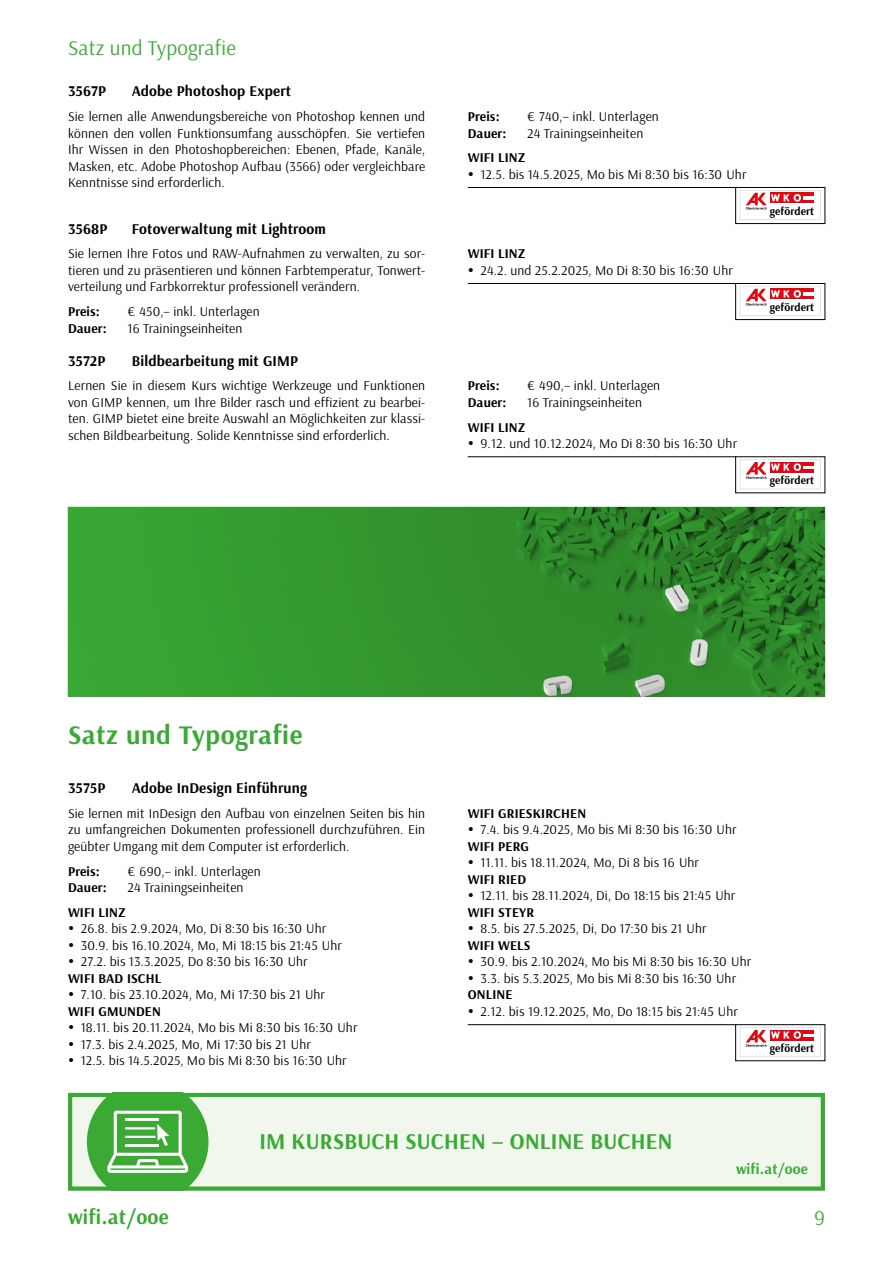
<style>
.page{position:relative;width:893px;height:1263px;background:#fff}
.page>*{position:absolute;margin:0;border:0;box-sizing:border-box;transform-origin:0 0}
.t1{font:700 27px "Arsenal Two";letter-spacing:.02em;color:#3aaa35}
.t2{font:700 22.5px "Arsenal";letter-spacing:.01em;color:#3aaa35}
.t3{font:21px "Arsenal Two";letter-spacing:.01em;color:#3aaa35}
.t4{font:700 21px "Arsenal Two";letter-spacing:.01em;color:#3aaa35}
.t5{font:700 15px "Arsenal Two";letter-spacing:.01em;color:#000}
.t6{font:700 15px "Arsenal";letter-spacing:.01em;color:#3aaa35}
.t7{font:13.5px/16.5px "Arsenal Two";letter-spacing:.01em;color:#000;text-align:justify}
.t8{font:700 13.5px "Arsenal Two";letter-spacing:.01em;color:#000}
.t9{font:700 11.25px "Arsenal";letter-spacing:.01em;color:#000}
</style>
<div class="page">
<div style="left:735px;top:187px;width:90px;height:37px;border:1px solid #000"></div>
<hr style="left:468px;top:187px;width:357px;height:1px;background:#000">
<div style="left:740px;top:190px;width:81px;height:30px;border:1px solid #e3e3e3"></div>
<svg style="left:746px;top:193px;width:68px;height:17px"></svg>
<div style="left:735px;top:283px;width:90px;height:37px;border:1px solid #000"></div>
<hr style="left:468px;top:283px;width:357px;height:1px;background:#000">
<div style="left:740px;top:286px;width:81px;height:30px;border:1px solid #e3e3e3"></div>
<svg style="left:746px;top:289px;width:68px;height:17px"></svg>
<hr style="left:468px;top:456px;width:357px;height:1px;background:#000">
<div style="left:740px;top:459px;width:81px;height:30px;border:1px solid #e3e3e3"></div>
<svg style="left:746px;top:462px;width:68px;height:17px"></svg>
<hr style="left:468px;top:1024px;width:357px;height:1px;background:#000">
<div style="left:740px;top:1027px;width:81px;height:30px;border:1px solid #e3e3e3"></div>
<svg style="left:746px;top:1030px;width:68px;height:17px"></svg>
<div style="left:68px;top:1093px;width:757px;height:98px;background:#f1f7ed"></div>
<svg style="left:87px;top:1098px;width:122px;height:88px;background:#68bd64"></svg>
<hr style="left:125px;top:1119px;width:34px;height:2px;background:#fff">
<hr style="left:125px;top:1127px;width:30px;height:2px;background:#fff">
<hr style="left:125px;top:1144px;width:34px;height:2px;background:#fff">
<hr style="left:125px;top:1136px;width:30px;height:2px;background:#fff">
<div style="left:68px;top:1093px;width:757px;height:98px;border:4px solid #3aaa35"></div>
<img style="left:71px;top:507px;width:754px;height:189px">
<h3 class="t3" style="left:68px;top:35px;width:169px">Satz und Typografie</h3>
<p class="t5" style="left:68px;top:82px;width:40px">3567P</p>
<p class="t5" style="left:132px;top:82px;width:161px">Adobe Photoshop Expert</p>
<p class="t7" style="left:68px;top:108px;width:359px">Sie lernen alle Anwendungsbereiche von Photoshop kennen und können den vollen Funktionsumfang ausschöpfen. Sie vertiefen Ihr Wissen in den Photoshopbereichen: Ebenen, Pfade, Kanäle, Masken, etc. Adobe Photoshop Aufbau (3566) oder vergleichbare Kenntnisse sind erforderlich.</p>
<p class="t8" style="left:468px;top:108px;width:33px">Preis:</p>
<p class="t7" style="left:527px;top:108px;width:133px">€ 740,– inkl. Unterlagen</p>
<p class="t8" style="left:468px;top:125px;width:40px">Dauer:</p>
<p class="t7" style="left:527px;top:125px;width:117px">24 Trainingseinheiten</p>
<p class="t8" style="left:468px;top:149px;width:59px">WIFI LINZ</p>
<p class="t7" style="left:480px;top:166px;width:267px">12.5. bis 14.5.2025, Mo bis Mi 8:30 bis 16:30 Uhr</p>
<p class="t5" style="left:68px;top:219px;width:41px">3568P</p>
<p class="t5" style="left:132px;top:219px;width:195px">Fotoverwaltung mit Lightroom</p>
<p class="t7" style="left:68px;top:246px;width:359px">Sie lernen Ihre Fotos und RAW-Aufnahmen zu verwalten, zu sor&shy;tieren und zu präsentieren und können Farbtemperatur, Tonwert&shy;verteilung und Farbkorrektur professionell verändern.</p>
<p class="t8" style="left:68px;top:303px;width:33px">Preis:</p>
<p class="t7" style="left:128px;top:303px;width:134px">€ 450,– inkl. Unterlagen</p>
<p class="t8" style="left:68px;top:320px;width:40px">Dauer:</p>
<p class="t7" style="left:128px;top:320px;width:116px">16 Trainingseinheiten</p>
<p class="t8" style="left:468px;top:245px;width:59px">WIFI LINZ</p>
<p class="t7" style="left:480px;top:262px;width:254px">24.2. und 25.2.2025, Mo Di 8:30 bis 16:30 Uhr</p>
<p class="t5" style="left:68px;top:351px;width:39px">3572P</p>
<p class="t5" style="left:132px;top:351px;width:168px">Bildbearbeitung mit GIMP</p>
<p class="t7" style="left:68px;top:378px;width:359px">Lernen Sie in diesem Kurs wichtige Werkzeuge und Funktionen von GIMP kennen, um Ihre Bilder rasch und effizient zu bearbei&shy;ten. GIMP bietet eine breite Auswahl an Möglichkeiten zur klassi&shy;schen Bildbearbeitung. Solide Kenntnisse sind erforderlich.</p>
<p class="t8" style="left:468px;top:377px;width:33px">Preis:</p>
<p class="t7" style="left:527px;top:378px;width:134px">€ 490,– inkl. Unterlagen</p>
<p class="t8" style="left:468px;top:394px;width:40px">Dauer:</p>
<p class="t7" style="left:527px;top:394px;width:116px">16 Trainingseinheiten</p>
<p class="t8" style="left:468px;top:419px;width:59px">WIFI LINZ</p>
<p class="t7" style="left:480px;top:435px;width:258px">9.12. und 10.12.2024, Mo Di 8:30 bis 16:30 Uhr</p>
<p class="t9" style="left:770px;top:204px;width:46px">gefördert</p>
<p class="t9" style="left:770px;top:300px;width:46px">gefördert</p>
<p class="t9" style="left:770px;top:473px;width:46px">gefördert</p>
<h1 class="t1" style="left:68px;top:718px;width:236px">Satz und Typografie</h1>
<p class="t5" style="left:68px;top:779px;width:39px">3575P</p>
<p class="t5" style="left:132px;top:779px;width:177px">Adobe InDesign Einführung</p>
<p class="t7" style="left:68px;top:805px;width:359px">Sie lernen mit InDesign den Aufbau von einzelnen Seiten bis hin zu umfangreichen Dokumenten professionell durchzuführen. Ein geübter Umgang mit dem Computer ist erforderlich.</p>
<p class="t8" style="left:68px;top:863px;width:33px">Preis:</p>
<p class="t7" style="left:128px;top:863px;width:135px">€ 690,– inkl. Unterlagen</p>
<p class="t8" style="left:68px;top:879px;width:40px">Dauer:</p>
<p class="t7" style="left:128px;top:879px;width:117px">24 Trainingseinheiten</p>
<p class="t8" style="left:68px;top:904px;width:59px">WIFI LINZ</p>
<p class="t7" style="left:81px;top:921px;width:263px;text-align:left">26.8. bis 2.9.2024, Mo, Di 8:30 bis 16:30 Uhr<br>30.9. bis 16.10.2024, Mo, Mi 18:15 bis 21:45 Uhr<br>27.2. bis 13.3.2025, Do 8:30 bis 16:30 Uhr</p>
<p class="t8" style="left:68px;top:970px;width:95px">WIFI BAD ISCHL</p>
<p class="t7" style="left:81px;top:987px;width:246px">7.10. bis 23.10.2024, Mo, Mi 17:30 bis 21 Uhr</p>
<p class="t8" style="left:68px;top:1003px;width:94px">WIFI GMUNDEN</p>
<p class="t7" style="left:81px;top:1020px;width:278px;text-align:left">18.11. bis 20.11.2024, Mo bis Mi 8:30 bis 16:30 Uhr<br>17.3. bis 2.4.2025, Mo, Mi 17:30 bis 21 Uhr<br>12.5. bis 14.5.2025, Mo bis Mi 8:30 bis 16:30 Uhr</p>
<p class="t8" style="left:468px;top:805px;width:120px">WIFI GRIESKIRCHEN</p>
<p class="t7" style="left:480px;top:822px;width:258px">7.4. bis 9.4.2025, Mo bis Mi 8:30 bis 16:30 Uhr</p>
<p class="t8" style="left:468px;top:838px;width:63px">WIFI PERG</p>
<p class="t7" style="left:480px;top:855px;width:220px">11.11. bis 18.11.2024, Mo, Di 8 bis 16 Uhr</p>
<p class="t8" style="left:468px;top:871px;width:60px">WIFI RIED</p>
<p class="t7" style="left:480px;top:888px;width:256px">12.11. bis 28.11.2024, Di, Do 18:15 bis 21:45 Uhr</p>
<p class="t8" style="left:468px;top:904px;width:68px">WIFI STEYR</p>
<p class="t7" style="left:480px;top:921px;width:227px">8.5. bis 27.5.2025, Di, Do 17:30 bis 21 Uhr</p>
<p class="t8" style="left:468px;top:937px;width:64px">WIFI WELS</p>
<p class="t7" style="left:480px;top:954px;width:272px">30.9. bis 2.10.2024, Mo bis Mi 8:30 bis 16:30 Uhr<br>3.3. bis 5.3.2025, Mo bis Mi 8:30 bis 16:30 Uhr</p>
<p class="t8" style="left:468px;top:986px;width:46px">ONLINE</p>
<p class="t7" style="left:480px;top:1003px;width:259px">2.12. bis 19.12.2025, Mo, Do 18:15 bis 21:45 Uhr</p>
<p class="t9" style="left:770px;top:1041px;width:46px">gefördert</p>
<h2 class="t2" style="left:259px;top:1125px;width:415px">IM KURSBUCH SUCHEN – ONLINE BUCHEN</h2>
<p class="t6" style="left:736px;top:1158px;width:73px">wifi.at/ooe</p>
<h3 class="t4" style="left:68px;top:1204px;width:102px">wifi.at/ooe</h3>
<h3 class="t3" style="left:814px;top:1205px;width:12px">9</h3>
</div>
